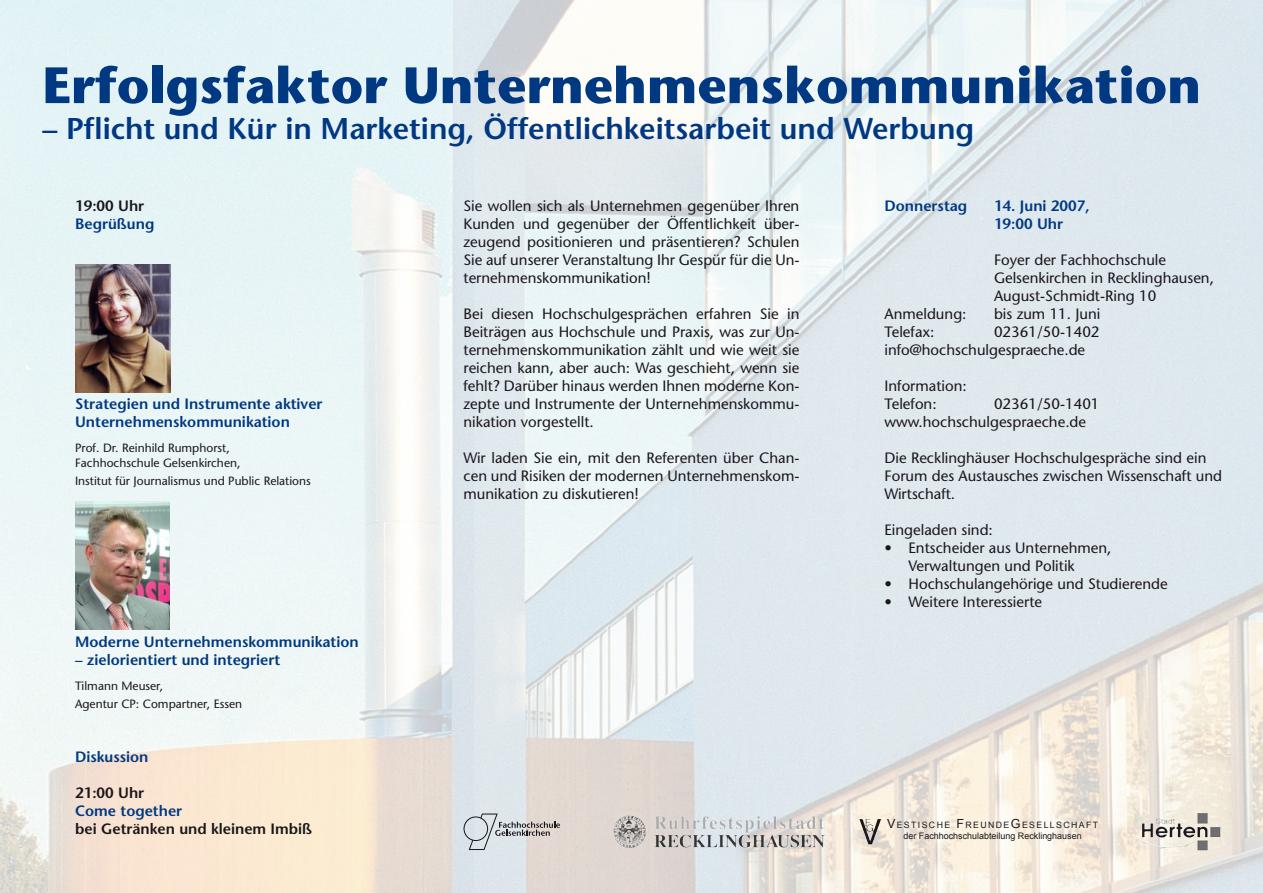
<style>
.page{position:relative;width:1263px;height:893px;background:#fff}
.page>*{position:absolute;margin:0;border:0;box-sizing:border-box;transform-origin:0 0}
.t1{font:700 51px "Stone Sans";color:#003882}
.t2{font:600 30px "Stone Sans";color:#003882}
.t3{font:15px/18px "Stone Sans";color:#1a171b}
.t4{font:600 15px/18px "Stone Sans";color:#003882}
.t5{font:600 15px "Stone Sans";color:#1a171b}
.t6{font:12px/14.4px "Stone Sans";color:#1a171b}
.t7{font:9px "Arial";color:#1a171b}
.t8{font:8.7px "Arial";letter-spacing:.155em;color:#1a171b}
.s1{font-size:12.6px}
</style>
<div class="page">
<img style="left:0;top:0;width:1263px;height:893px">
<img style="left:613px;top:816px;width:211px;height:32px">
<img style="left:859px;top:819px;width:22px;height:25px">
<img style="left:1142px;top:813px;width:66px;height:24px">
<svg style="left:463px;top:813px;width:97px;height:37px"></svg>
<img style="left:75px;top:502px;width:94px;height:127px">
<img style="left:75px;top:264px;width:95px;height:128px">
<h1 class="t1" style="left:43px;top:55px;width:1160px">Erfolgsfaktor Unternehmenskommunikation</h1>
<h2 class="t2" style="left:43px;top:111px;width:933px">– Pflicht und Kür in Marketing, Öffentlichkeitsarbeit und Werbung</h2>
<p class="t5" style="left:75px;top:197px;width:71px">19:00 Uhr</p>
<p class="t4" style="left:75px;top:215px;width:81px">Begrüßung</p>
<p class="t4" style="left:75px;top:395px;width:249px">Strategien und Instrumente aktiver<br>Unternehmenskommunikation</p>
<p class="t6" style="left:75px;top:441px;width:167px">Prof. Dr. Reinhild Rumphorst,<br>Fachhochschule Gelsenkirchen,</p>
<p class="t6" style="left:75px;top:473px;width:237px">Institut für Journalismus und Public Relations</p>
<p class="t4" style="left:75px;top:632px;width:285px">Moderne Unternehmenskommunikation</p>
<p class="t4" style="left:75px;top:650px;width:207px">– zielorientiert und integriert</p>
<p class="t6" style="left:75px;top:677px;width:169px;line-height:18px">Tilmann Meuser,<br>Agentur CP: Compartner, Essen</p>
<p class="t4" style="left:75px;top:748px;width:75px">Diskussion</p>
<p class="t5" style="left:75px;top:784px;width:71px">21:00 Uhr</p>
<p class="t4" style="left:75px;top:802px;width:109px">Come together</p>
<p class="t5" style="left:75px;top:820px;width:239px">bei Getränken und kleinem Imbiß</p>
<p class="t3" style="left:463px;top:197px;width:337px;text-align:justify">Sie wollen sich als Unternehmen gegenüber Ihren Kunden und gegenüber der Öffentlichkeit über&shy;zeugend positionieren und präsentieren? Schulen Sie auf unserer Veranstaltung Ihr Gespür für die Un&shy;ternehmenskommunikation!</p>
<p class="t3" style="left:463px;top:305px;width:337px;text-align:justify">Bei diesen Hochschulgesprächen erfahren Sie in Beiträgen aus Hochschule und Praxis, was zur Un&shy;ternehmenskommunikation zählt und wie weit sie reichen kann, aber auch: Was geschieht, wenn sie fehlt? Darüber hinaus werden Ihnen moderne Kon&shy;zepte und Instrumente der Unternehmenskommu&shy;nikation vorgestellt.</p>
<p class="t3" style="left:463px;top:449px;width:337px;text-align:justify">Wir laden Sie ein, mit den Referenten über Chan&shy;cen und Risiken der modernen Unternehmenskom&shy;munikation zu diskutieren!</p>
<p class="t4" style="left:884px;top:197px;width:84px">Donnerstag</p>
<p class="t4" style="left:994px;top:197px;width:97px">14. Juni 2007,<br>19:00 Uhr</p>
<p class="t3" style="left:994px;top:251px;width:221px">Foyer der Fachhochschule<br>Gelsenkirchen in Recklinghausen,<br>August-Schmidt-Ring 10</p>
<p class="t3" style="left:884px;top:305px;width:84px">Anmeldung:</p>
<p class="t3" style="left:994px;top:305px;width:108px">bis zum 11. Juni</p>
<p class="t3" style="left:884px;top:323px;width:52px">Telefax:</p>
<p class="t3" style="left:884px;top:323px;width:217px;text-indent:110px">02361/50-1402 info@hochschulgespraeche.de</p>
<p class="t3" style="left:884px;top:377px;width:84px">Information:<br>Telefon:</p>
<p class="t3" style="left:884px;top:395px;width:217px;text-indent:110px">02361/50-1401 www.hochschulgespraeche.de</p>
<p class="t3" style="left:884px;top:449px;width:339px">Die Recklinghäuser Hochschulgespräche sind ein<br>Forum des Austausches zwischen Wissenschaft und<br>Wirtschaft.</p>
<p class="t3" style="left:884px;top:521px;width:110px">Eingeladen sind:</p>
<p class="t3" style="left:908px;top:539px;width:205px;text-indent:-24px">• Entscheider aus Unternehmen,<br>Verwaltungen und Politik</p>
<p class="t3" style="left:884px;top:575px;width:285px">• Hochschulangehörige und Studierende</p>
<p class="t3" style="left:884px;top:593px;width:159px">• Weitere Interessierte</p>
<p class="t8" style="left:887px;top:820px;width:213px"><span class="s1">V</span>estische <span class="s1">F</span>reunde<span class="s1">G</span>esellschaf t</p>
<p class="t7" style="left:903px;top:831px;width:180px">der Fachhochschulabteilung Recklinghausen</p>
</div>
